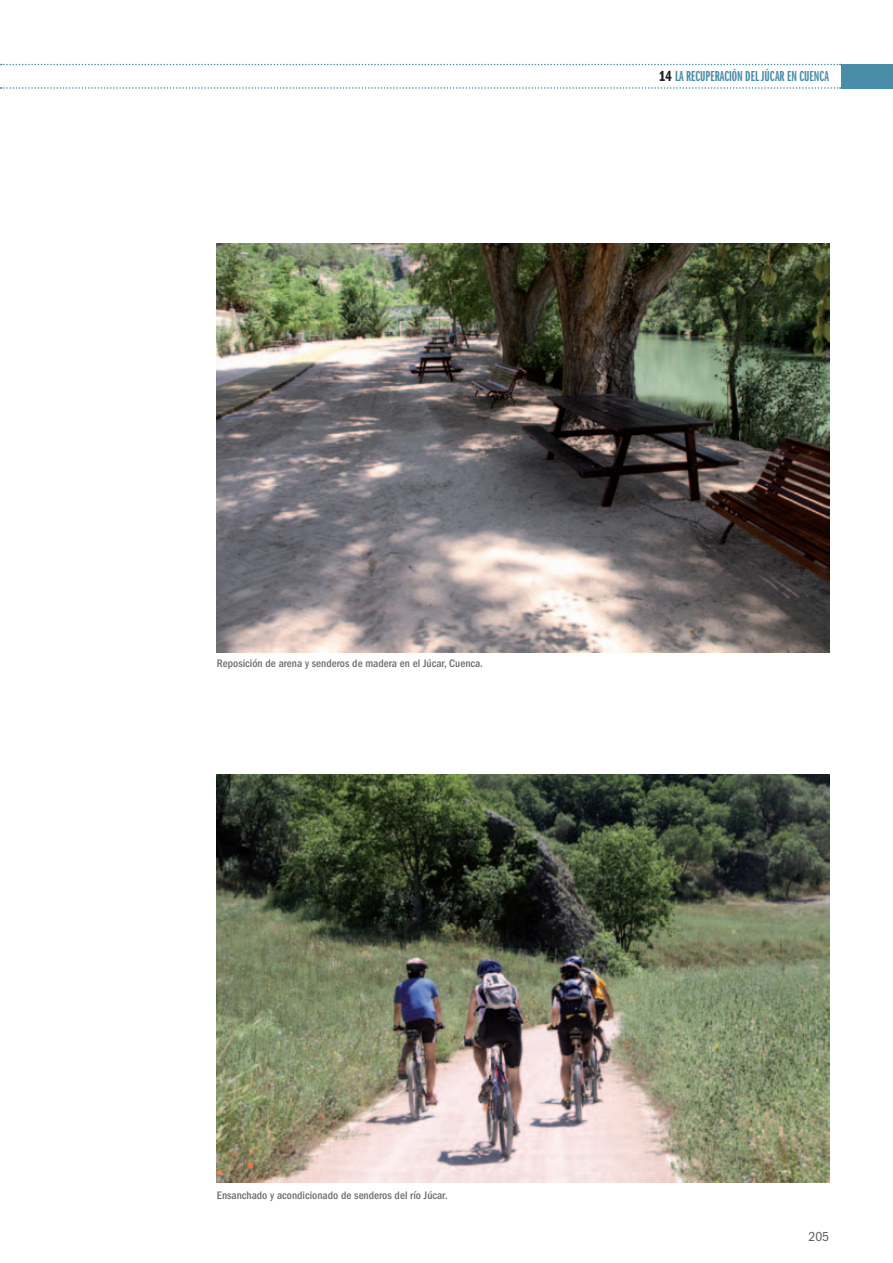
<style>
.page{position:relative;width:893px;height:1263px;background:#fff}
.page>*{position:absolute;margin:0;border:0;box-sizing:border-box;transform-origin:0 0}
.CAPÍTULOS{font:15px "ITC Franklin Gothic Std Dm X Cp";color:#498da9}
.t1{font:condensed 13.5px "ITC Franklin Gothic Std";color:#57585a}
.PIE_DE_FOTO{font:500 condensed 11.25px "ITC Franklin Gothic Std";color:#6c6d70}
.s1{font-family:"ITC Franklin Gothic Std Dm Cp";color:#231f20}
</style>
<div class="page">
<svg style="left:1px;top:64px;width:840px;height:1px"></svg>
<svg style="left:0;top:87px;width:841px;height:2px"></svg>
<div style="left:842px;top:64px;width:51px;height:25px;background:#498da9"></div>
<img style="left:217px;top:774px;width:612px;height:408px">
<img style="left:217px;top:244px;width:612px;height:408px">
<p class="CAPÍTULOS" style="left:659px;top:68px;width:171px"><span class="s1">14</span> LA RECUPERACIÓN DEL JÚCAR EN CUENCA</p>
<p class="PIE_DE_FOTO" style="left:217px;top:657px;width:268px">Reposición de arena y senderos de madera en el Júcar, Cuenca.</p>
<p class="PIE_DE_FOTO" style="left:217px;top:1189px;width:232px">Ensanchado y acondicionado de senderos del río Júcar.</p>
<p class="t1" style="left:808px;top:1229px;width:22px">205</p>
</div>
